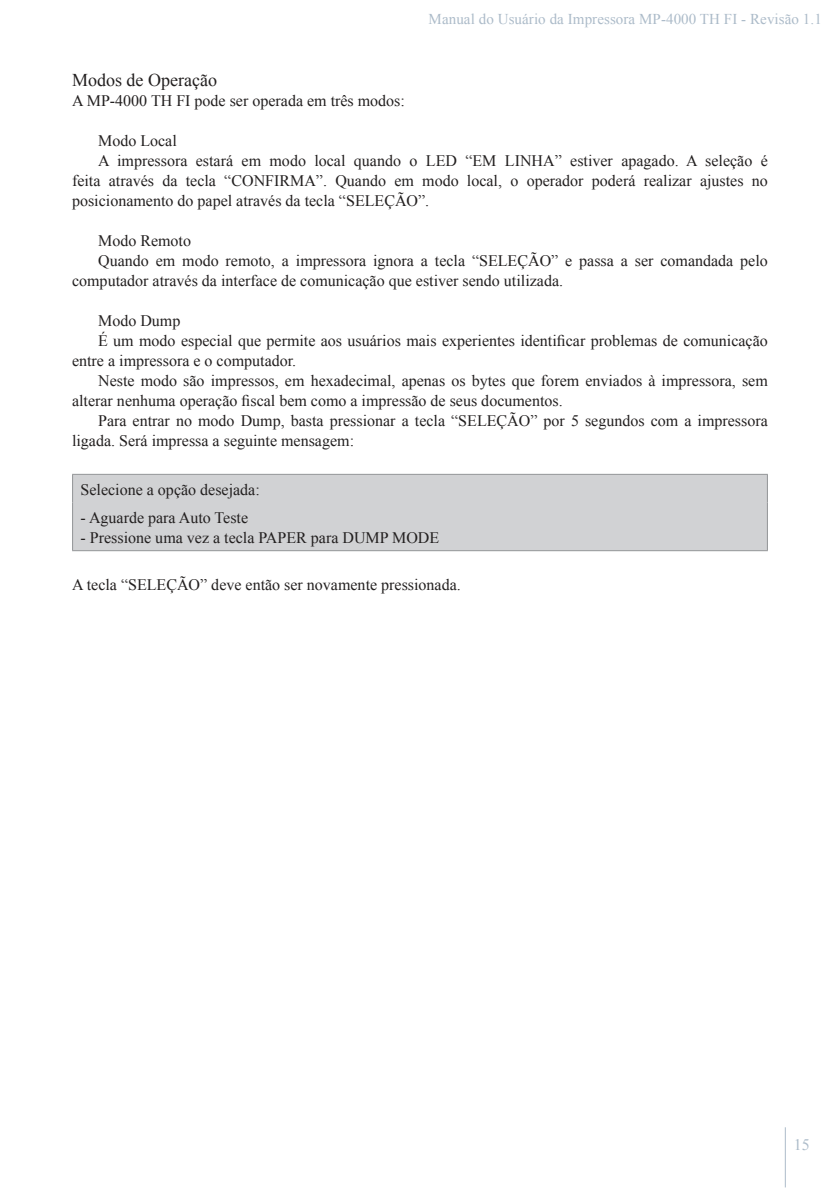
<style>
.page{position:relative;width:840px;height:1191px;background:#fff}
.page>*{position:absolute;margin:0;border:0;box-sizing:border-box;transform-origin:0 0}
.t1{font:18px "Times New Roman";color:#221f1f}
.t2{font:16px "Times New Roman";color:#221f1f}
.t3{font:16px "Times New Roman";color:#acbbc9}
.t4{font:15px "Times New Roman";letter-spacing:.005em;color:#acbbc9}
</style>
<div class="page">
<hr style="left:784px;top:1127px;width:1px;height:60px;background:#acbbc9">
<div style="left:73px;top:475px;width:693px;height:75px;background:#d1d2d4"></div>
<hr style="left:72px;top:474px;width:695px;height:1px;background:#939597">
<svg style="left:72px;top:475px;width:1px;height:27px"></svg>
<svg style="left:766px;top:475px;width:1px;height:27px"></svg>
<hr style="left:72px;top:502px;width:1px;height:48px;background:#939597">
<hr style="left:766px;top:502px;width:1px;height:48px;background:#939597">
<hr style="left:72px;top:550px;width:695px;height:1px;background:#939597">
<p class="t4" style="left:428px;top:13px;width:394px">Manual do Usuário da Impressora MP-4000 TH FI - Revisão 1.1</p>
<p class="t1" style="left:72px;top:73px;width:146px">Modos de Operação</p>
<p class="t2" style="left:72px;top:95px;width:334px">A MP-4000 TH FI pode ser operada em três modos:</p>
<p class="t2" style="left:98px;top:135px;width:80px">Modo Local</p>
<p class="t2" style="left:98px;top:150px;width:671px">A impressora estará em modo local quando o LED “EM LINHA” estiver apagado. A seleção é</p>
<p class="t2" style="left:72px;top:170px;width:697px">feita através da tecla “CONFIRMA”. Quando em modo local, o operador poderá realizar ajustes no</p>
<p class="t2" style="left:72px;top:190px;width:358px">posicionamento do papel através da tecla “SELEÇÃO”.</p>
<p class="t2" style="left:98px;top:235px;width:94px">Modo Remoto</p>
<p class="t2" style="left:98px;top:250px;width:671px">Quando em modo remoto, a impressora ignora a tecla “SELEÇÃO” e passa a ser comandada pelo</p>
<p class="t2" style="left:72px;top:275px;width:492px">computador através da interface de comunicação que estiver sendo utilizada.</p>
<p class="t2" style="left:98px;top:315px;width:84px">Modo Dump</p>
<p class="t2" style="left:98px;top:330px;width:671px">É um modo especial que permite aos usuários mais experientes identificar problemas de comunicação</p>
<p class="t2" style="left:72px;top:355px;width:225px">entre a impressora e o computador.</p>
<p class="t2" style="left:98px;top:375px;width:671px">Neste modo são impressos, em hexadecimal, apenas os bytes que forem enviados à impressora, sem</p>
<p class="t2" style="left:72px;top:390px;width:492px">alterar nenhuma operação fiscal bem como a impressão de seus documentos.</p>
<p class="t2" style="left:98px;top:410px;width:671px">Para entrar no modo Dump, basta pressionar a tecla “SELEÇÃO” por 5 segundos com a impressora</p>
<p class="t2" style="left:72px;top:435px;width:283px">ligada. Será impressa a seguinte mensagem:</p>
<p class="t2" style="left:80px;top:483px;width:181px">Selecione a opção desejada:</p>
<p class="t2" style="left:80px;top:511px;width:169px">- Aguarde para Auto Teste</p>
<p class="t2" style="left:80px;top:531px;width:360px">- Pressione uma vez a tecla PAPER para DUMP MODE</p>
<p class="t2" style="left:72px;top:574px;width:390px">A tecla “SELEÇÃO” deve então ser novamente pressionada.</p>
<p class="t3" style="left:793px;top:1138px;width:17px">15</p>
</div>
